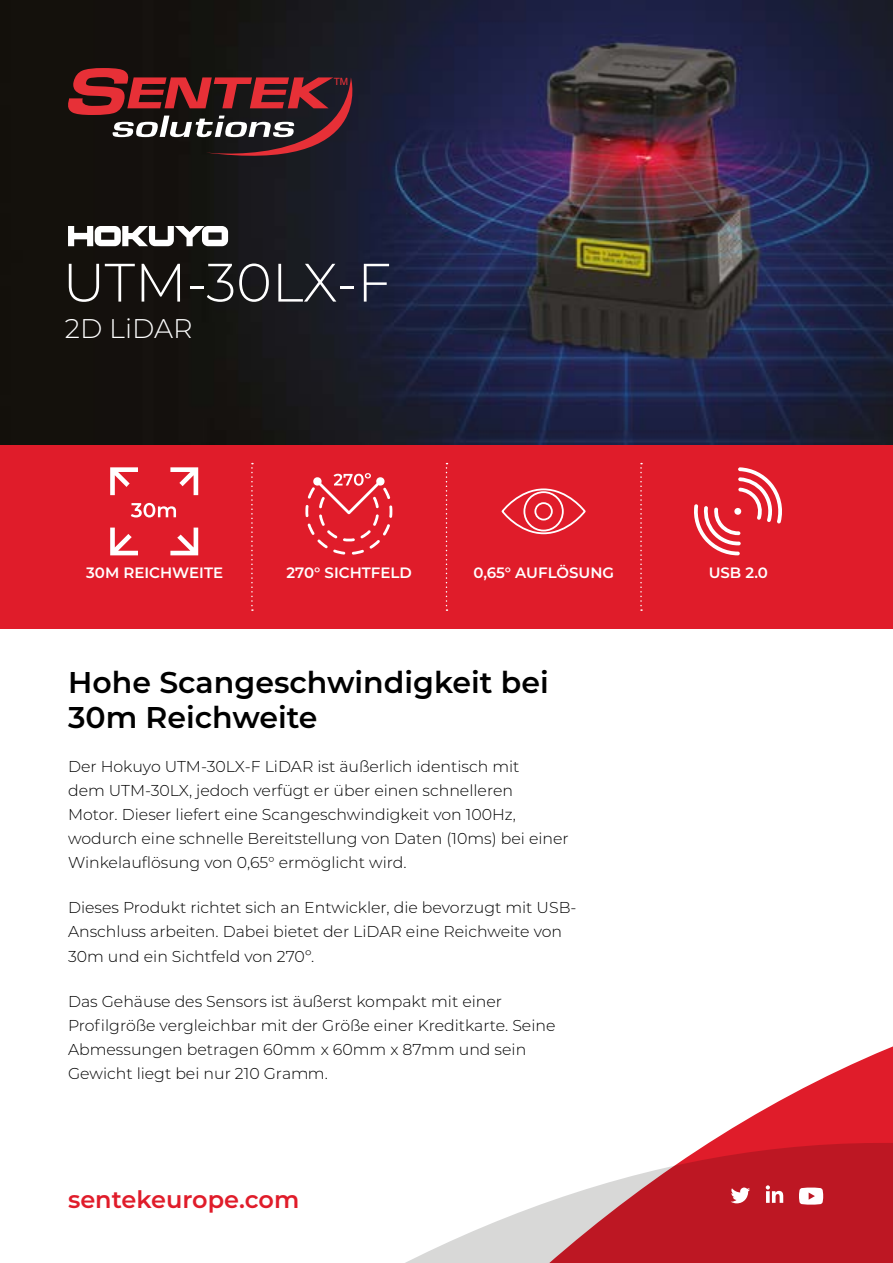
<style>
.page{position:relative;width:893px;height:1263px;background:#fff}
.page>*{position:absolute;margin:0;border:0;box-sizing:border-box;transform-origin:0 0}
.t1{font:300 54px "Montserrat";color:#fff}
.t2{font:600 30px/34.5px "Montserrat";color:#000}
.t3{font:300 27px "Montserrat";color:#fff}
.t4{font:600 24px "Montserrat";color:#e01c2a}
.t5{font:300 15.75px/24px "Montserrat";color:#000}
.t6{font:600 15px "Montserrat";color:#fff}
.t7{font:10.05px "Helvetica";color:#e73037}
</style>
<div class="page">
<div style="left:0;top:444px;width:893px;height:185px;background:#e01c2a"></div>
<svg style="left:251px;top:463px;width:2px;height:148px"></svg>
<svg style="left:446px;top:463px;width:1px;height:148px"></svg>
<svg style="left:640px;top:463px;width:2px;height:148px"></svg>
<img style="left:0;top:0;width:893px;height:444px">
<svg style="left:68px;top:226px;width:160px;height:20px"></svg>
<svg style="left:131px;top:503px;width:45px;height:14px"></svg>
<svg style="left:110px;top:467px;width:28px;height:28px"></svg>
<svg style="left:110px;top:528px;width:28px;height:27px"></svg>
<svg style="left:170px;top:528px;width:28px;height:27px"></svg>
<svg style="left:170px;top:467px;width:28px;height:28px"></svg>
<svg style="left:305px;top:473px;width:87px;height:82px"></svg>
<svg style="left:501px;top:488px;width:85px;height:46px"></svg>
<svg style="left:694px;top:467px;width:88px;height:88px"></svg>
<div style="left:734px;top:508px;width:7px;height:7px;background:#fff;border-radius:50%"></div>
<svg style="left:68px;top:68px;width:284px;height:88px;background:#58292c"></svg>
<svg style="left:405px;top:1046px;width:488px;height:217px"></svg>
<svg style="left:731px;top:1187px;width:19px;height:16px"></svg>
<svg style="left:766px;top:1185px;width:17px;height:18px"></svg>
<svg style="left:799px;top:1187px;width:24px;height:17px"></svg>
<p class="t7" style="left:334px;top:74px;width:16px">TM</p>
<h1 class="t1" style="left:63px;top:246px;width:330px">UTM-30LX-F</h1>
<h3 class="t3" style="left:65px;top:310px;width:129px">2D LiDAR</h3>
<p class="t6" style="left:86px;top:562px;width:138px">30M REICHWEITE</p>
<p class="t6" style="left:287px;top:562px;width:127px">270° SICHTFELD</p>
<p class="t6" style="left:473px;top:562px;width:142px">0,65° AUFLÖSUNG</p>
<p class="t6" style="left:709px;top:562px;width:61px">USB 2.0</p>
<h2 class="t2" style="left:68px;top:664px;width:482px">Hohe Scangeschwindigkeit bei<br>30m Reichweite</h2>
<p class="t5" style="left:68px;top:754px;width:502px">Der Hokuyo UTM-30LX-F LiDAR ist äußerlich identisch mit<br>dem UTM-30LX, jedoch verfügt er über einen schnelleren<br>Motor. Dieser liefert eine Scangeschwindigkeit von 100Hz, wodurch eine schnelle Bereitstellung von Daten (10ms) bei einer Winkelauflösung von 0,65° ermöglicht wird.</p>
<p class="t5" style="left:68px;top:895px;width:510px">Dieses Produkt richtet sich an Entwickler, die bevorzugt mit USB-<br>Anschluss arbeiten. Dabei bietet der LiDAR eine Reichweite von<br>30m und ein Sichtfeld von 270º.</p>
<p class="t5" style="left:68px;top:989px;width:489px">Das Gehäuse des Sensors ist äußerst kompakt mit einer Profilgröße vergleichbar mit der Größe einer Kreditkarte. Seine Abmessungen betragen 60mm x 60mm x 87mm und sein Gewicht liegt bei nur 210 Gramm.</p>
<h3 class="t4" style="left:68px;top:1182px;width:233px">sentekeurope.com</h3>
</div>
